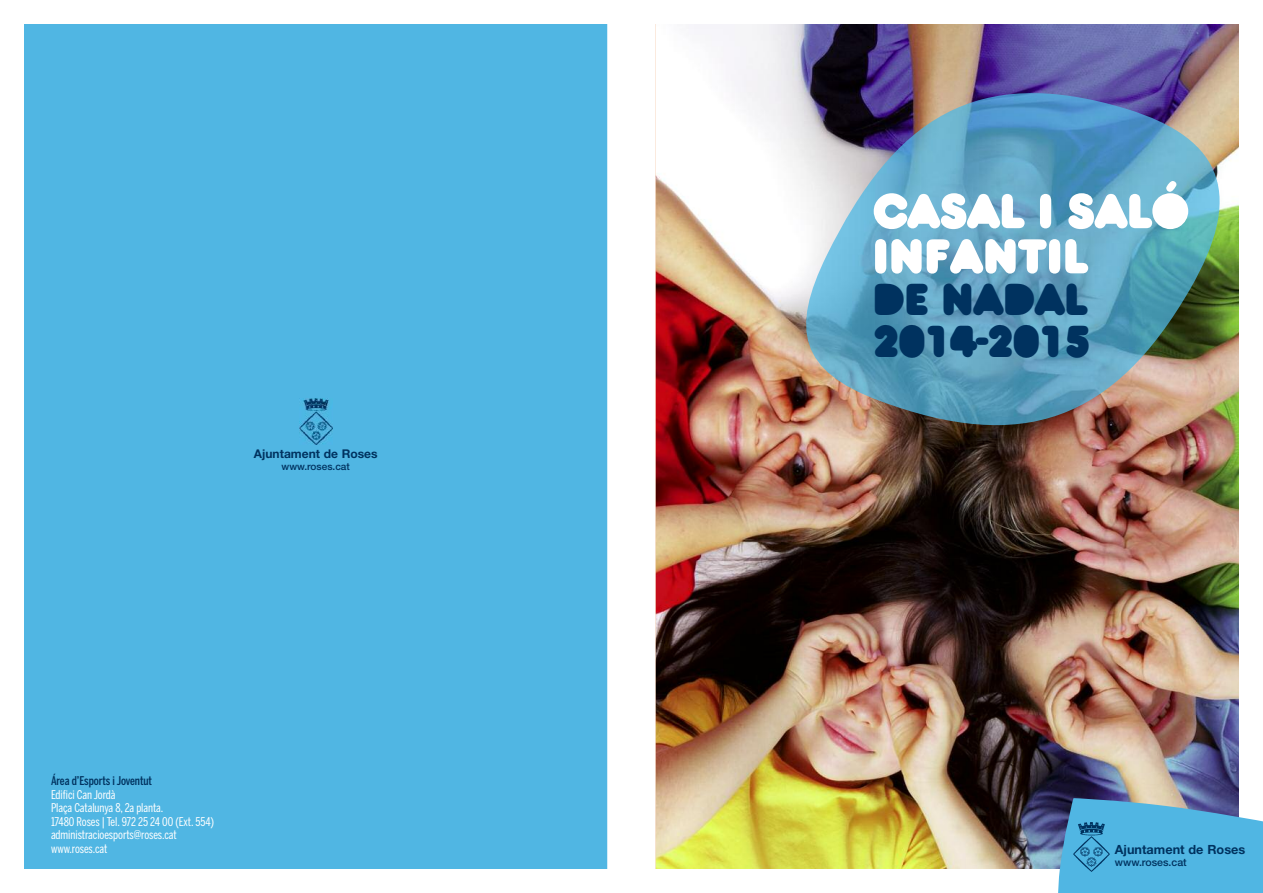
<style>
.page{position:relative;width:1263px;height:893px;background:#fff}
.page>*{position:absolute;margin:0;border:0;box-sizing:border-box;transform-origin:0 0}
.t1{font:51px/45.2px "RNSBARUTABLACK";color:#fff}
.t2{font:46.8px/41.8px "RNSBARUTABLACK";letter-spacing:-.03em;color:#00325f}
.t3{font:700 12.75px "Helvetica Neue";color:#00325f}
.t4{font:12px/13.5px "Benton Sans Comp";letter-spacing:-.005em;color:#fff}
.t5{font:500 12px "Benton Sans Comp";letter-spacing:-.005em;color:#00325f}
.t6{font:700 12px "Helvetica Neue";color:#00325f}
.t7{font:500 10.5px "Helvetica Neue";color:#00325f}
.t8{font:500 10.05px "Helvetica Neue";color:#00325f}
</style>
<div class="page">
<img style="left:655px;top:24px;width:584px;height:845px">
<div style="left:24px;top:24px;width:584px;height:845px;background:#50b6e3"></div>
<img style="left:806px;top:93px;width:414px;height:332px">
<img style="left:299px;top:398px;width:33px;height:47px">
<svg style="left:1057px;top:798px;width:205px;height:95px;background:#57afda"></svg>
<img style="left:1074px;top:822px;width:35px;height:49px">
<hr style="left:1262px;top:821px;width:1px;height:72px;background:#50b6e3">
<p class="t6" style="left:254px;top:450px;width:125px">Ajuntament de Roses</p>
<p class="t8" style="left:282px;top:462px;width:70px">www.roses.cat</p>
<p class="t5" style="left:51px;top:774px;width:103px">Área d’Esports iJoventut</p>
<p class="t4" style="left:51px;top:788px;width:165px">Edifici Can Jordà<br>Plaça Catalunya 8, 2a planta.<br>17480 Roses | Tel. 972 25 24 00 (Ext. 554) administracioesports@roses.cat www.roses.cat</p>
<h1 class="t1" style="left:873px;top:188px;width:318px">CASAL I SALÓ<br>INFANTIL</h1>
<h2 class="t2" style="left:873px;top:278px;width:220px">DE NADAL<br>2014-2015</h2>
<p class="t3" style="left:1115px;top:845px;width:132px">Ajuntament de Roses</p>
<p class="t7" style="left:1115px;top:858px;width:73px">www.roses.cat</p>
</div>
